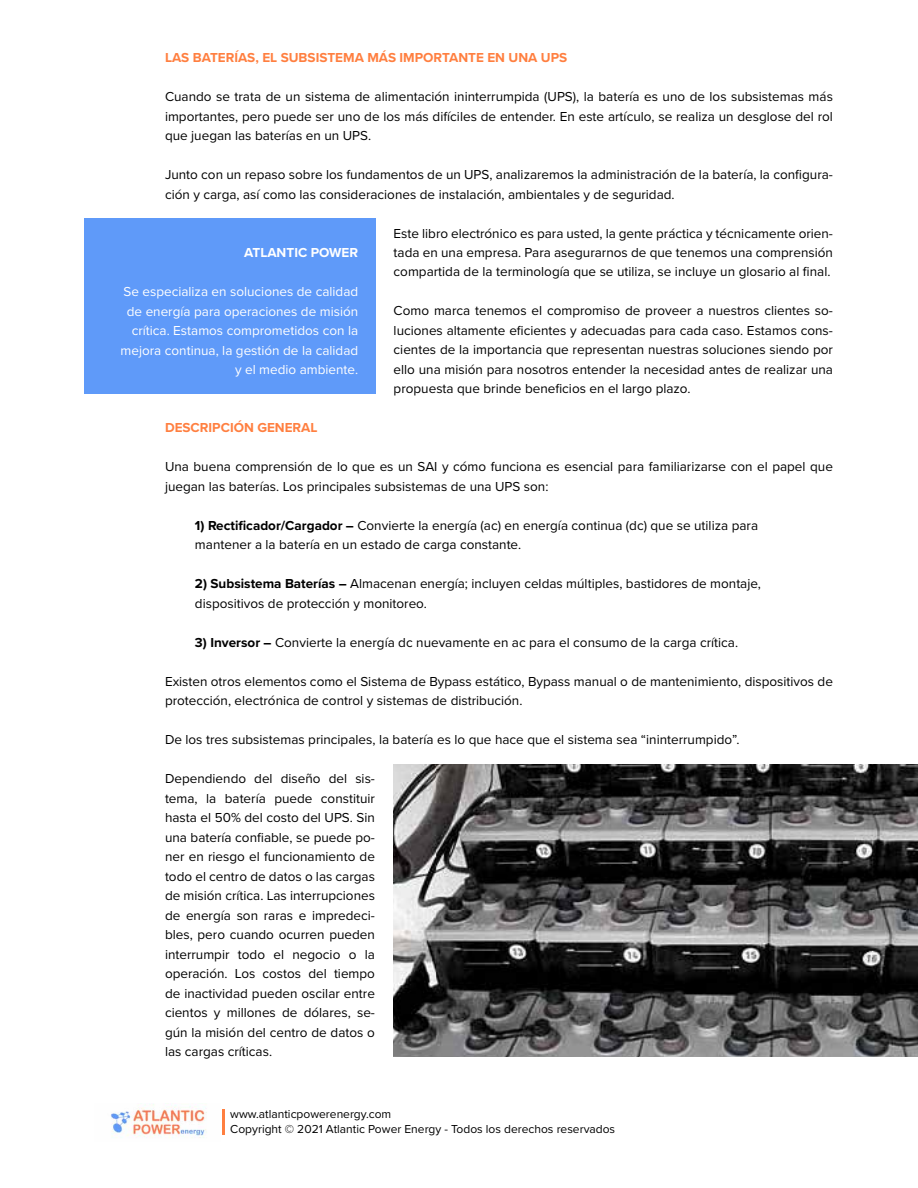
<style>
.page{position:relative;width:918px;height:1188px;background:#fff}
.page>*{position:absolute;margin:0;border:0;box-sizing:border-box;transform-origin:0 0}
.t1{font:13.5px/19.5px "Proxima Nova";color:#000}
.t2{font:13.5px/19.5px "Proxima Nova";color:#fff;text-align:right}
.t3{font:700 13.5px "Proxima Nova";color:#ff7f40}
.t4{font:700 13.5px "Proxima Nova";color:#fff}
.t5{font:12px/15px "Proxima Nova";color:#000}
.s1{font-weight:700}
</style>
<div class="page">
<hr style="left:222px;top:1110px;width:3px;height:25px;background:#ff7f40">
<img style="left:111px;top:1104px;width:96px;height:34px">
<div style="left:84px;top:218px;width:292px;height:176px;background:#5f9af9"></div>
<img style="left:394px;top:764px;width:524px;height:293px">
<p class="t3" style="left:165px;top:47px;width:404px">LAS BATERÍAS, EL SUBSISTEMA MÁS IMPORTANTE EN UNA UPS</p>
<p class="t1" style="left:165px;top:86px;width:669px;text-align:justify">Cuando se trata de un sistema de alimentación ininterrumpida (UPS), la batería es uno de los subsistemas más importantes, pero puede ser uno de los más difíciles de entender. En este artículo, se realiza un desglose del rol que juegan las baterías en un UPS.</p>
<p class="t1" style="left:165px;top:164px;width:669px">Junto con un repaso sobre los fundamentos de un UPS, analizaremos la administración de la batería, la configura&shy;ción y carga, así como las consideraciones de instalación, ambientales y de seguridad.</p>
<p class="t1" style="left:394px;top:223px;width:441px;text-align:justify">Este libro electrónico es para usted, la gente práctica y técnicamente orien&shy;tada en una empresa. Para asegurarnos de que tenemos una comprensión compartida de la terminología que se utiliza, se incluye un glosario al final.</p>
<p class="t1" style="left:394px;top:301px;width:441px;text-align:justify">Como marca tenemos el compromiso de proveer a nuestros clientes so&shy;luciones altamente eficientes y adecuadas para cada caso. Estamos cons&shy;cientes de la importancia que representan nuestras soluciones siendo por ello una misión para nosotros entender la necesidad antes de realizar una propuesta que brinde beneficios en el largo plazo.</p>
<p class="t3" style="left:165px;top:418px;width:154px">DESCRIPCIÓN GENERAL</p>
<p class="t1" style="left:165px;top:457px;width:669px">Una buena comprensión de lo que es un SAI y cómo funciona es esencial para familiarizarse con el papel que juegan las baterías. Los principales subsistemas de una UPS son:</p>
<p class="t1" style="left:195px;top:515px;width:565px"><span class="s1">1) Rectificador/Cargador –</span> Convierte la energía (ac) en energía continua (dc) que se utiliza para mantener a la batería en un estado de carga constante.</p>
<p class="t1" style="left:195px;top:574px;width:568px"><span class="s1">2) Subsistema Baterías –</span> Almacenan energía; incluyen celdas múltiples, bastidores de montaje, dispositivos de protección y monitoreo.</p>
<p class="t1" style="left:195px;top:632px;width:545px"><span class="s1">3) Inversor –</span> Convierte la energía dc nuevamente en ac para el consumo de la carga crítica.</p>
<p class="t1" style="left:165px;top:671px;width:669px">Existen otros elementos como el Sistema de Bypass estático, Bypass manual o de mantenimiento, dispositivos de protección, electrónica de control y sistemas de distribución.</p>
<p class="t1" style="left:165px;top:730px;width:576px">De los tres subsistemas principales, la batería es lo que hace que el sistema sea “ininterrumpido”.</p>
<p class="t1" style="left:165px;top:769px;width:212px;text-align:justify">Dependiendo del diseño del sis&shy;tema, la batería puede constituir hasta el 50% del costo del UPS. Sin una batería confiable, se puede po&shy;ner en riesgo el funcionamiento de todo el centro de datos o las cargas de misión crítica. Las interrupciones de energía son raras e impredeci&shy;bles, pero cuando ocurren pueden interrumpir todo el negocio o la operación. Los costos del tiempo de inactividad pueden oscilar entre cientos y millones de dólares, se&shy;gún la misión del centro de datos o las cargas críticas.</p>
<p class="t4" style="left:244px;top:242px;width:116px">ATLANTIC POWER</p>
<p class="t2" style="left:121px;top:281px;width:239px">Se especializa en soluciones de calidad de energía para operaciones de misión crítica. Estamos comprometidos con la mejora continua, la gestión de la calidad y el medio ambiente.</p>
<p class="t5" style="left:230px;top:1106px;width:386px">www.atlanticpowerenergy.com<br>Copyright © 2021 Atlantic Power Energy - Todos los derechos reservados</p>
</div>
